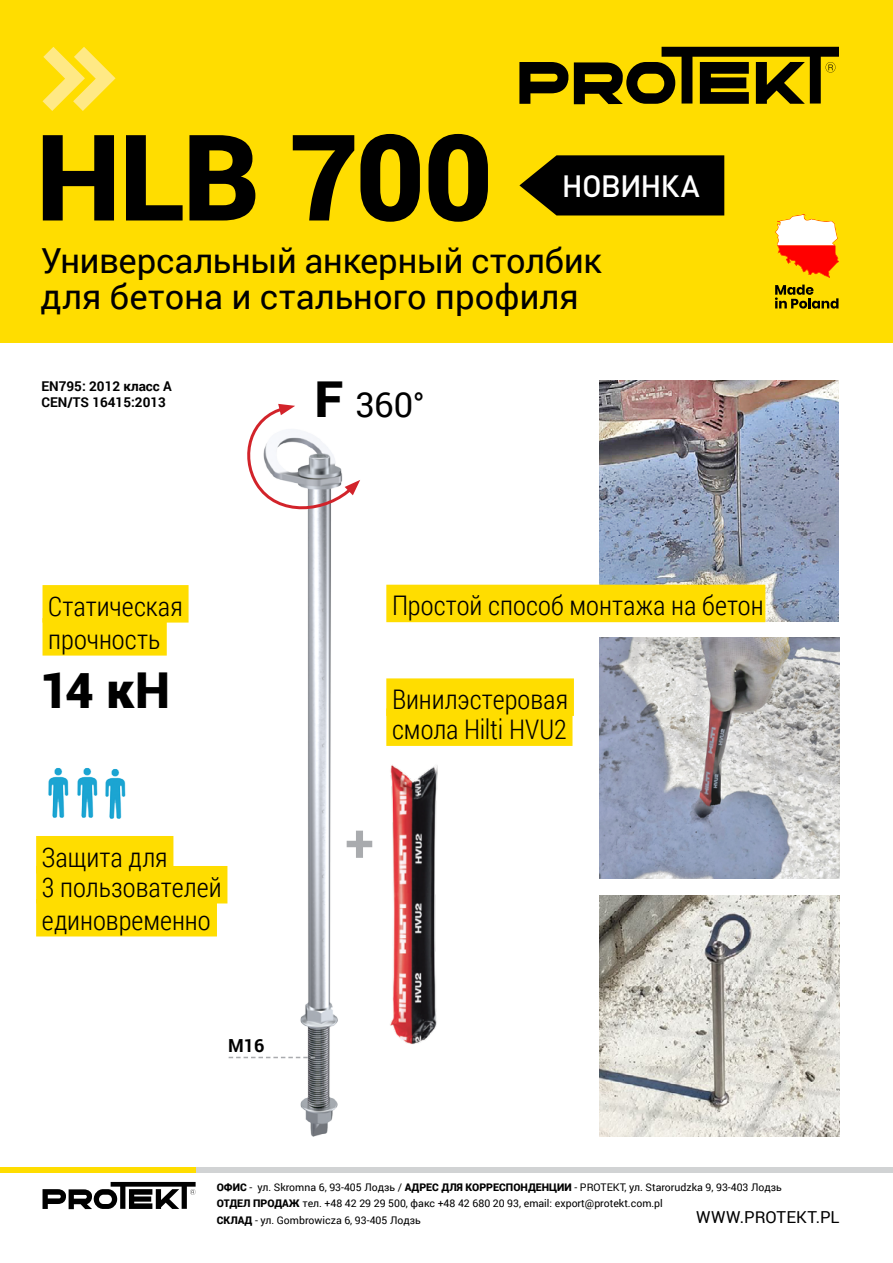
<style>
.page{position:relative;width:893px;height:1263px;background:#fff}
.page>*{position:absolute;margin:0;border:0;box-sizing:border-box;transform-origin:0 0}
.t1{font:900 120px "Roboto";letter-spacing:-.015em;color:#000}
.t2{font:700 52.5px "Roboto";color:#a9abae}
.t3{font:900 49.5px "Roboto";color:#000}
.t4{font:34.5px/36px "Roboto";color:#000}
.t5{font:500 30.45px "DIN Pro";letter-spacing:-.03em;color:#fff}
.t6{font:300 27px/30px "Roboto Condensed";color:#000}
.t7{font:700 18px "Roboto";color:#000}
.t8{font:16.5px "Roboto";color:#000}
.t9{font:700 13.5px/16.2px "Roboto";color:#000}
.t10{font:10.5px/16.5px "Roboto";color:#000}
.s1{font-weight:900;font-size:49.5px}
.s2{font-family:"Roboto Condensed"}
.s3{font-weight:900}
</style>
<div class="page">
<div style="left:0;top:0;width:893px;height:343px;background:#fd0"></div>
<img style="left:253px;top:403px;width:85px;height:734px">
<img style="left:600px;top:637px;width:239px;height:242px">
<img style="left:600px;top:895px;width:239px;height:241px">
<img style="left:600px;top:380px;width:239px;height:241px">
<img style="left:390px;top:764px;width:48px;height:280px">
<svg style="left:43px;top:47px;width:73px;height:64px"></svg>
<svg style="left:775px;top:214px;width:64px;height:64px"></svg>
<svg style="left:775px;top:285px;width:63px;height:24px"></svg>
<svg style="left:247px;top:404px;width:113px;height:118px"></svg>
<svg style="left:229px;top:1057px;width:86px;height:1px"></svg>
<div style="left:191px;top:1167px;width:702px;height:6px;background:#d1d3d4"></div>
<div style="left:0;top:1167px;width:196px;height:6px;background:#fd0"></div>
<div style="left:43px;top:585px;width:146px;height:38px;background:#fd0"></div>
<div style="left:43px;top:618px;width:124px;height:38px;background:#fd0"></div>
<div style="left:36px;top:836px;width:137px;height:37px;background:#fd0"></div>
<div style="left:36px;top:866px;width:191px;height:37px;background:#fd0"></div>
<div style="left:36px;top:899px;width:181px;height:37px;background:#fd0"></div>
<svg style="left:519px;top:155px;width:205px;height:60px;background:#181500"></svg>
<img style="left:48px;top:768px;width:50px;height:50px">
<img style="left:105px;top:769px;width:21px;height:50px">
<div style="left:386px;top:585px;width:379px;height:37px;background:#fd0"></div>
<div style="left:386px;top:678px;width:188px;height:38px;background:#fd0"></div>
<div style="left:386px;top:708px;width:186px;height:38px;background:#fd0"></div>
<svg style="left:519px;top:47px;width:320px;height:57px"></svg>
<svg style="left:43px;top:1182px;width:153px;height:27px"></svg>
<h1 class="t1" style="left:36px;top:93px;width:458px">HLB 700</h1>
<h3 class="t5" style="left:562px;top:165px;width:139px">новинка</h3>
<h3 class="t4" style="left:40px;top:241px;width:563px">Универсальный анкерный столбик для бетона и стального профиля</h3>
<p class="t9" style="left:41px;top:377px;width:132px">EN795: 2012 класс A<br>CEN/TS 16415:2013</p>
<h3 class="t4" style="left:315px;top:385px;width:111px"><span class="s1">F</span> 360<span class="s2">°</span></h3>
<h3 class="t6" style="left:48px;top:589px;width:136px;line-height:33px">Статическая прочность</h3>
<h3 class="t3" style="left:40px;top:656px;width:131px">14 кН</h3>
<h3 class="t6" style="left:42px;top:841px;width:181px">Защита для<br>3 пользователей</h3>
<h3 class="t6" style="left:42px;top:904px;width:170px">единовременно</h3>
<h3 class="t7" style="left:228px;top:1033px;width:38px">M16</h3>
<h3 class="t6" style="left:392px;top:590px;width:373px">Простой способ монтажа на бетон</h3>
<h3 class="t6" style="left:392px;top:684px;width:178px">Винилэстеровая смола Hilti HVU2</h3>
<h2 class="t2" style="left:345px;top:806px;width:30px">+</h2>
<p class="t10" style="left:217px;top:1178px;width:567px"><span class="s3">Офис</span> - ул. Skromna 6, 93-405 Лодзь / <span class="s3">Адрес для корреспонденции</span> - PROTEKT, ул. Starorudzka 9, 93-403 Лодзь <span class="s3">отдел продаж</span> тел. +48 42 29 29 500, факс +48 42 680 20 93, email: export@protekt.com.pl<br><span class="s3">склад</span> - ул. Gombrowicza 6, 93-405 Лодзь</p>
<h3 class="t8" style="left:696px;top:1206px;width:60px">www.protekt</h3>
<h3 class="t8" style="left:816px;top:1206px;width:25px">.pl</h3>
</div>
